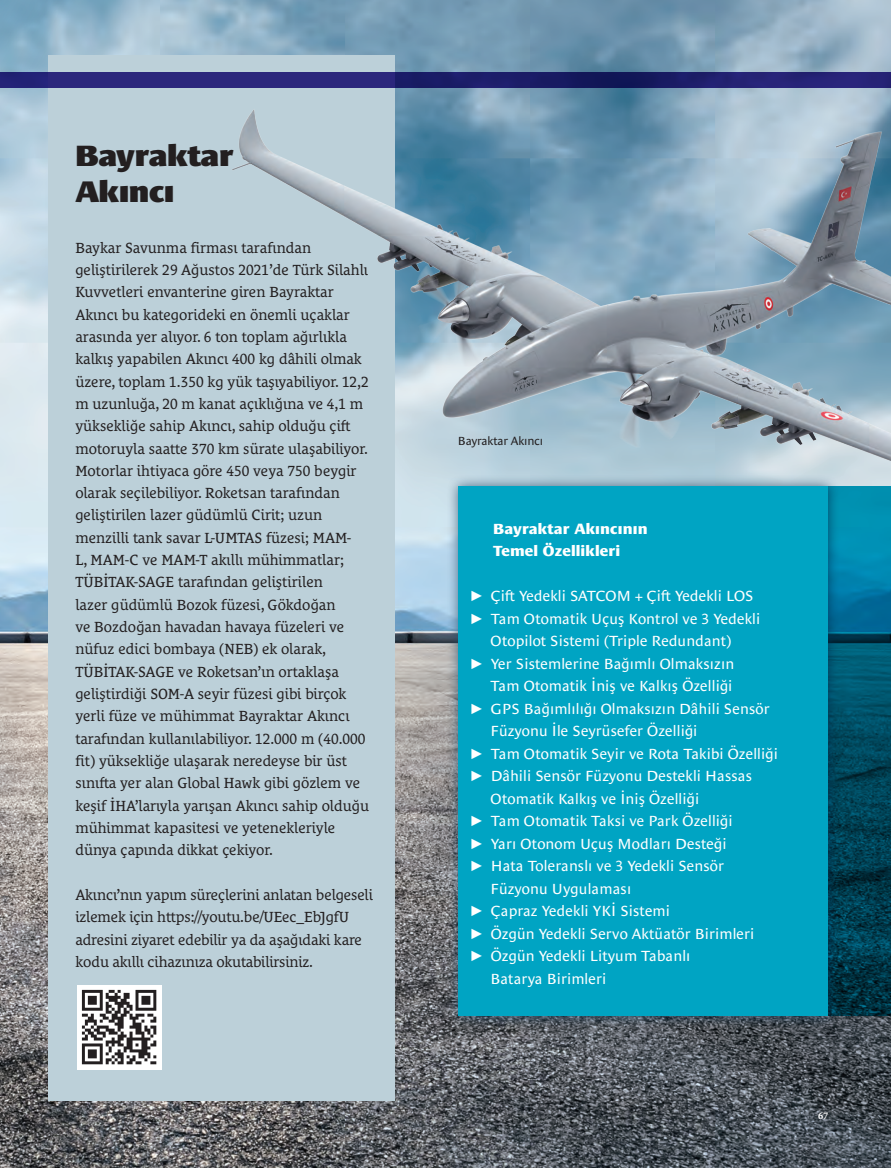
<style>
.page{position:relative;width:891px;height:1168px;background:#fff}
.page>*{position:absolute;margin:0;border:0;box-sizing:border-box;transform-origin:0 0}
.t1{font:900 30px/36px "Le Monde Sans Pro";letter-spacing:-.01em;color:#231f20}
.t2{font:15px/22.4px "Le Monde Courrier Pro";color:#231f20}
.t3{font:15px "Le Monde Sans Pro";letter-spacing:.01em;color:#fff}
.t4{font:700 expanded 15px/22.5px "Le Monde Sans Pro";letter-spacing:.01em;color:#fff}
.t5{font:12px "Le Monde Sans Pro";letter-spacing:-.01em;color:#231f20}
.t6{font:700 10.35px "Minion Pro";color:#fff}
</style>
<div class="page">
<img style="left:0;top:0;width:891px;height:1168px">
<div style="left:48px;top:55px;width:346px;height:1045px;background:#bcd0d9"></div>
<svg style="left:0;top:0;width:394px;height:633px"></svg>
<div style="left:446px;top:475px;width:393px;height:552px;background:#254967;opacity:.75"></div>
<div style="left:458px;top:486px;width:369px;height:530px;background:#00a4c3"></div>
<svg style="left:828px;top:503px;width:63px;height:513px"></svg>
<svg style="left:0;top:73px;width:891px;height:15px;fill:#262378"></svg>
<img style="left:216px;top:106px;width:675px;height:397px">
<div style="left:77px;top:985px;width:84px;height:84px;background:#fff"></div>
<svg style="left:82px;top:989px;width:74px;height:75px"></svg>
<h1 class="t1" style="left:75px;top:135px;width:160px">Bayraktar<br>Akıncı</h1>
<p class="t2" style="left:75px;top:234px;width:295px">Baykar Savunma firması tarafından geliştirilerek 29 Ağustos 2021’de Türk Silahlı Kuvvetleri envanterine giren Bayraktar Akıncı bu kategorideki en önemli uçaklar arasında yer alıyor. 6 ton toplam ağırlıkla kalkış yapabilen Akıncı 400 kg dâhili olmak üzere, toplam 1.350 kg yük taşıyabiliyor. 12,2 m uzunluğa, 20 m kanat açıklığına ve 4,1 m yüksekliğe sahip Akıncı, sahip olduğu çift motoruyla saatte 370 km sürate ulaşabiliyor.<br>Motorlar ihtiyaca göre 450 veya 750 beygir olarak seçilebiliyor. Roketsan tarafından geliştirilen lazer güdümlü Cirit; uzun menzilli tank savar L-UMTAS füzesi; MAM-<br>L, MAM-C ve MAM-T akıllı mühimmatlar; TÜBİTAK-SAGE tarafından geliştirilen<br>lazer güdümlü Bozok füzesi, Gökdoğan<br>ve Bozdoğan havadan havaya füzeleri ve nüfuz edici bombaya (NEB) ek olarak, TÜBİTAK-SAGE ve Roketsan’ın ortaklaşa geliştirdiği SOM-A seyir füzesi gibi birçok yerli füze ve mühimmat Bayraktar Akıncı tarafından kullanılabiliyor. 12.000 m (40.000 fit) yüksekliğe ulaşarak neredeyse bir üst sınıfta yer alan Global Hawk gibi gözlem ve keşif İHA’larıyla yarışan Akıncı sahip olduğu mühimmat kapasitesi ve yetenekleriyle dünya çapında dikkat çekiyor.</p>
<p class="t2" style="left:75px;top:882px;width:299px">Akıncı’nın yapım süreçlerini anlatan belgeseli izlemek için https://youtu.be/UEec_EbJgfU adresini ziyaret edebilir ya da aşağıdaki kare kodu akıllı cihazınıza okutabilirsiniz.</p>
<p class="t5" style="left:458px;top:431px;width:87px">Bayraktar Akıncı</p>
<p class="t4" style="left:493px;top:516px;width:156px">Bayraktar Akıncının<br>Temel Özellikleri</p>
<p class="t3" style="left:471px;top:584px;width:284px">▶ Çift Yedekli SATCOM + Çift Yedekli LOS</p>
<p class="t3" style="left:471px;top:606px;width:291px">▶ Tam Otomatik Uçuş Kontrol ve 3 Yedekli</p>
<p class="t3" style="left:490px;top:629px;width:242px">Otopilot Sistemi (Triple Redundant)</p>
<p class="t3" style="left:471px;top:651px;width:265px">▶ Yer Sistemlerine Bağımlı Olmaksızın</p>
<p class="t3" style="left:490px;top:674px;width:243px">Tam Otomatik İniş ve Kalkış Özelliği</p>
<p class="t3" style="left:471px;top:696px;width:300px">▶ GPS Bağımlılığı Olmaksızın Dâhili Sensör</p>
<p class="t3" style="left:490px;top:719px;width:208px">Füzyonu İle Seyrüsefer Özelliği</p>
<p class="t3" style="left:471px;top:741px;width:309px">▶ Tam Otomatik Seyir ve Rota Takibi Özelliği</p>
<p class="t3" style="left:471px;top:764px;width:283px">▶ Dâhili Sensör Füzyonu Destekli Hassas</p>
<p class="t3" style="left:490px;top:786px;width:210px">Otomatik Kalkış ve İniş Özelliği</p>
<p class="t3" style="left:471px;top:809px;width:263px">▶ Tam Otomatik Taksi ve Park Özelliği</p>
<p class="t3" style="left:471px;top:831px;width:257px">▶ Yarı Otonom Uçuş Modları Desteği</p>
<p class="t3" style="left:471px;top:854px;width:255px">▶ Hata Toleranslı ve 3 Yedekli Sensör</p>
<p class="t3" style="left:490px;top:876px;width:142px">Füzyonu Uygulaması</p>
<p class="t3" style="left:471px;top:899px;width:201px">▶ Çapraz Yedekli YKİ Sistemi</p>
<p class="t3" style="left:471px;top:921px;width:285px">▶ Özgün Yedekli Servo Aktüatör Birimleri</p>
<p class="t3" style="left:471px;top:944px;width:221px">▶ Özgün Yedekli Lityum Tabanlı</p>
<p class="t3" style="left:490px;top:966px;width:117px">Batarya Birimleri</p>
<p class="t6" style="left:818px;top:1108px;width:12px">67</p>
</div>
